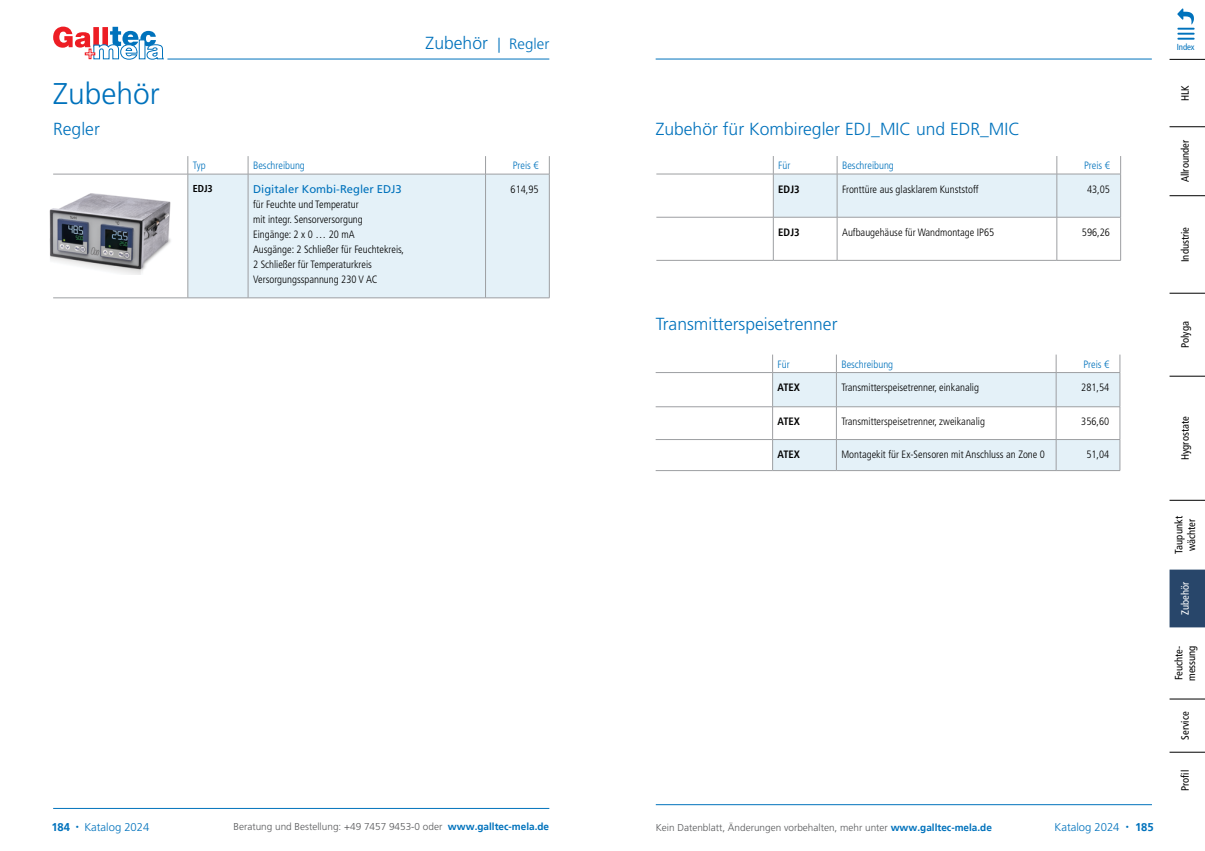
<style>
.page{position:relative;width:1205px;height:851px;background:#fff}
.page>*{position:absolute;margin:0;border:0;box-sizing:border-box;transform-origin:0 0}
.t1{font:300 30px "Frutiger LT Std";color:#0072bc}
.t2{font:300 17.5px "Frutiger LT Std";color:#0072bc}
.t3{font:300 11.25px "Frutiger LT Std";color:#0072bc}
.t4{font:11.25px "Frutiger LT Std";color:#0072bc}
.t5{font:700 11.25px "Frutiger LT";color:#0072bc}
.t6{font:300 condensed 10.62px/15px "Frutiger LT Std";color:#000}
.t7{font:condensed 10.62px/12.5px "Frutiger LT Std";color:#000}
.t8{font:300 condensed 10.62px "Frutiger LT Std";color:#0072bc}
.t9{font:700 condensed 10.62px "Frutiger LT";color:#000}
.t10{font:condensed 10.62px "Frutiger LT Std";color:#fff}
.t11{font:300 10px "Frutiger LT Std";color:#58595b}
.t12{font:700 condensed 10px "Frutiger LT";color:#000}
.t13{font:condensed 8.75px "Frutiger LT Std";letter-spacing:-.01em;color:#0072bc}
.s1{font-size:15px}
.s2{font-family:"Frutiger LT";font-weight:700;color:#0072bc}
.s3{font-family:"Frutiger LT";font-weight:700}
</style>
<div class="page">
<hr style="left:53px;top:808px;width:496px;height:1px;background:#0072bc">
<hr style="left:656px;top:804px;width:496px;height:1px;background:#0072bc">
<hr style="left:656px;top:59px;width:496px;height:1px;background:#0072bc">
<hr style="left:167px;top:59px;width:382px;height:1px;background:#0072bc">
<svg style="left:53px;top:27px;width:111px;height:33px"></svg>
<img style="left:49px;top:193px;width:122px;height:82px">
<div style="left:189px;top:175px;width:360px;height:122px;background:#e4f1f8"></div>
<svg style="left:188px;top:156px;width:1px;height:18px"></svg>
<svg style="left:248px;top:156px;width:1px;height:18px"></svg>
<svg style="left:485px;top:156px;width:1px;height:18px"></svg>
<svg style="left:549px;top:156px;width:1px;height:18px"></svg>
<hr style="left:53px;top:174px;width:135px;height:1px;background:#9d9fa2">
<hr style="left:53px;top:297px;width:135px;height:1px;background:#9d9fa2">
<hr style="left:188px;top:174px;width:60px;height:1px;background:#9d9fa2">
<hr style="left:248px;top:174px;width:237px;height:1px;background:#9d9fa2">
<hr style="left:485px;top:174px;width:64px;height:1px;background:#9d9fa2">
<hr style="left:188px;top:297px;width:60px;height:1px;background:#9d9fa2">
<hr style="left:248px;top:297px;width:237px;height:1px;background:#9d9fa2">
<hr style="left:485px;top:297px;width:64px;height:1px;background:#9d9fa2">
<hr style="left:188px;top:174px;width:1px;height:123px;background:#9d9fa2">
<hr style="left:248px;top:174px;width:1px;height:123px;background:#9d9fa2">
<hr style="left:485px;top:174px;width:1px;height:123px;background:#9d9fa2">
<hr style="left:549px;top:174px;width:1px;height:123px;background:#9d9fa2">
<svg style="left:773px;top:156px;width:348px;height:61px"></svg>
<hr style="left:773px;top:217px;width:1px;height:43px;background:#9d9fa2">
<hr style="left:837px;top:217px;width:1px;height:43px;background:#9d9fa2">
<hr style="left:1056px;top:217px;width:1px;height:43px;background:#9d9fa2">
<hr style="left:1120px;top:217px;width:1px;height:43px;background:#9d9fa2">
<hr style="left:656px;top:174px;width:117px;height:1px;background:#9d9fa2">
<hr style="left:656px;top:217px;width:117px;height:1px;background:#9d9fa2">
<hr style="left:656px;top:260px;width:117px;height:1px;background:#9d9fa2">
<hr style="left:773px;top:260px;width:64px;height:1px;background:#9d9fa2">
<hr style="left:837px;top:260px;width:220px;height:1px;background:#9d9fa2">
<hr style="left:1057px;top:260px;width:64px;height:1px;background:#9d9fa2">
<hr style="left:773px;top:174px;width:64px;height:1px;background:#9d9fa2">
<hr style="left:837px;top:174px;width:220px;height:1px;background:#9d9fa2">
<hr style="left:1057px;top:174px;width:64px;height:1px;background:#9d9fa2">
<hr style="left:773px;top:217px;width:64px;height:1px;background:#9d9fa2">
<hr style="left:837px;top:217px;width:220px;height:1px;background:#9d9fa2">
<hr style="left:1057px;top:217px;width:64px;height:1px;background:#9d9fa2">
<hr style="left:773px;top:174px;width:1px;height:43px;background:#9d9fa2">
<hr style="left:837px;top:174px;width:1px;height:43px;background:#9d9fa2">
<hr style="left:1056px;top:174px;width:1px;height:43px;background:#9d9fa2">
<hr style="left:1120px;top:174px;width:1px;height:43px;background:#9d9fa2">
<svg style="left:772px;top:354px;width:348px;height:116px"></svg>
<hr style="left:772px;top:407px;width:1px;height:32px;background:#9d9fa2">
<hr style="left:836px;top:407px;width:1px;height:32px;background:#9d9fa2">
<hr style="left:1056px;top:407px;width:1px;height:32px;background:#9d9fa2">
<hr style="left:1119px;top:407px;width:1px;height:32px;background:#9d9fa2">
<hr style="left:656px;top:372px;width:116px;height:1px;background:#9d9fa2">
<hr style="left:656px;top:406px;width:116px;height:1px;background:#9d9fa2">
<hr style="left:656px;top:439px;width:116px;height:1px;background:#9d9fa2">
<hr style="left:656px;top:470px;width:116px;height:1px;background:#9d9fa2">
<hr style="left:772px;top:372px;width:64px;height:1px;background:#9d9fa2">
<hr style="left:836px;top:372px;width:220px;height:1px;background:#9d9fa2">
<hr style="left:1056px;top:372px;width:64px;height:1px;background:#9d9fa2">
<hr style="left:772px;top:406px;width:64px;height:1px;background:#9d9fa2">
<hr style="left:836px;top:406px;width:220px;height:1px;background:#9d9fa2">
<hr style="left:1056px;top:406px;width:64px;height:1px;background:#9d9fa2">
<hr style="left:772px;top:439px;width:64px;height:1px;background:#9d9fa2">
<hr style="left:836px;top:439px;width:220px;height:1px;background:#9d9fa2">
<hr style="left:1056px;top:439px;width:64px;height:1px;background:#9d9fa2">
<hr style="left:772px;top:470px;width:64px;height:1px;background:#9d9fa2">
<hr style="left:836px;top:470px;width:220px;height:1px;background:#9d9fa2">
<hr style="left:1056px;top:470px;width:64px;height:1px;background:#9d9fa2">
<hr style="left:772px;top:372px;width:1px;height:34px;background:#9d9fa2">
<hr style="left:836px;top:372px;width:1px;height:34px;background:#9d9fa2">
<hr style="left:1056px;top:372px;width:1px;height:34px;background:#9d9fa2">
<hr style="left:1119px;top:372px;width:1px;height:34px;background:#9d9fa2">
<hr style="left:772px;top:439px;width:1px;height:31px;background:#9d9fa2">
<hr style="left:836px;top:439px;width:1px;height:31px;background:#9d9fa2">
<hr style="left:1056px;top:439px;width:1px;height:31px;background:#9d9fa2">
<hr style="left:1119px;top:439px;width:1px;height:31px;background:#9d9fa2">
<svg style="left:1169px;top:59px;width:36px;height:694px"></svg>
<svg style="left:1177px;top:8px;width:17px;height:32px"></svg>
<h1 class="t1" style="left:53px;top:77px;width:108px">Zubehör</h1>
<h2 class="t2" style="left:426px;top:33px;width:125px">Zubehör <span class="s1">| Regler</span></h2>
<p class="t13" style="left:1177px;top:42px;width:19px">Index</p>
<p class="t7" style="left:1179px;top:101px;width:17px;rotate:-90deg">HLK</p>
<h2 class="t2" style="left:53px;top:119px;width:48px">Regler</h2>
<h2 class="t2" style="left:656px;top:119px;width:366px">Zubehör für Kombiregler EDJ_MIC und EDR_MIC</h2>
<p class="t8" style="left:193px;top:159px;width:14px">Typ</p>
<p class="t8" style="left:253px;top:159px;width:53px">Beschreibung</p>
<p class="t8" style="left:513px;top:159px;width:27px">Preis €</p>
<p class="t12" style="left:193px;top:183px;width:22px">EDJ3</p>
<p class="t4" style="left:253px;top:183px;width:150px">Digitaler Kombi-Regler EDJ3</p>
<p class="t6" style="left:253px;top:197px;width:153px">für Feuchte und Temperatur<br>mit integr. Sensorversorgung<br>Eingänge: 2 x 0 … 20 mA<br>Ausgänge: 2 Schließer für Feuchtekreis,<br>2 Schließer für Temperaturkreis<br>Versorgungsspannung 230 V AC</p>
<p class="t6" style="left:511px;top:182px;width:30px">614,95</p>
<p class="t8" style="left:778px;top:159px;width:14px">Für</p>
<p class="t8" style="left:842px;top:159px;width:53px">Beschreibung</p>
<p class="t8" style="left:1084px;top:159px;width:27px">Preis €</p>
<p class="t9" style="left:778px;top:183px;width:23px">EDJ3</p>
<p class="t6" style="left:842px;top:181px;width:138px">Fronttüre aus glasklarem Kunststoff</p>
<p class="t6" style="left:1087px;top:181px;width:24px">43,05</p>
<p class="t9" style="left:778px;top:226px;width:23px">EDJ3</p>
<p class="t6" style="left:842px;top:225px;width:154px">Aufbaugehäuse für Wandmontage IP65</p>
<p class="t6" style="left:1082px;top:225px;width:30px">596,26</p>
<h2 class="t2" style="left:656px;top:314px;width:183px">Transmitterspeisetrenner</h2>
<p class="t8" style="left:777px;top:358px;width:14px">Für</p>
<p class="t8" style="left:841px;top:358px;width:53px">Beschreibung</p>
<p class="t8" style="left:1083px;top:358px;width:27px">Preis €</p>
<p class="t9" style="left:777px;top:381px;width:24px">ATEX</p>
<p class="t6" style="left:841px;top:380px;width:139px">Transmitterspeisetrenner, einkanalig</p>
<p class="t6" style="left:1081px;top:380px;width:30px">281,54</p>
<p class="t9" style="left:777px;top:415px;width:24px">ATEX</p>
<p class="t6" style="left:841px;top:414px;width:145px">Transmitterspeisetrenner, zweikanalig</p>
<p class="t6" style="left:1081px;top:414px;width:30px">356,60</p>
<p class="t9" style="left:777px;top:448px;width:24px">ATEX</p>
<p class="t6" style="left:841px;top:447px;width:205px">Montagekit für Ex-Sensoren mit Anschluss an Zone 0</p>
<p class="t6" style="left:1086px;top:447px;width:24px">51,04</p>
<p class="t7" style="left:1179px;top:182px;width:44px;rotate:-90deg">Allrounder</p>
<p class="t7" style="left:1179px;top:262px;width:37px;rotate:-90deg">Industrie</p>
<p class="t7" style="left:1179px;top:348px;width:28px;rotate:-90deg">Polyga</p>
<p class="t7" style="left:1179px;top:460px;width:45px;rotate:-90deg">Hygrostate</p>
<p class="t11" style="left:233px;top:820px;width:317px">Beratung und Bestellung: +49 7457 9453-0 oder <span class="s2">www.galltec-mela.de</span></p>
<p class="t11" style="left:656px;top:821px;width:338px">Kein Datenblatt, Änderungen vorbehalten, mehr unter <span class="s2">www.galltec-mela.de</span></p>
<p class="t3" style="left:1054px;top:821px;width:76px">Katalog 2024 <sup>•</sup></p>
<p class="t3" style="left:51px;top:820px;width:100px"><span class="s3">184</span> <sup>•</sup> Katalog 2024</p>
<p class="t5" style="left:1135px;top:820px;width:20px">185</p>
<p class="t7" style="left:1172px;top:553px;width:39px;rotate:-90deg">Taupunkt wächter</p>
<p class="t10" style="left:1179px;top:615px;width:35px;rotate:-90deg">Zubehör</p>
<p class="t7" style="left:1172px;top:681px;width:37px;rotate:-90deg">Feuchte&shy;messung</p>
<p class="t7" style="left:1179px;top:739px;width:30px;rotate:-90deg">Service</p>
<p class="t7" style="left:1179px;top:791px;width:23px;rotate:-90deg">Profil</p>
</div>
